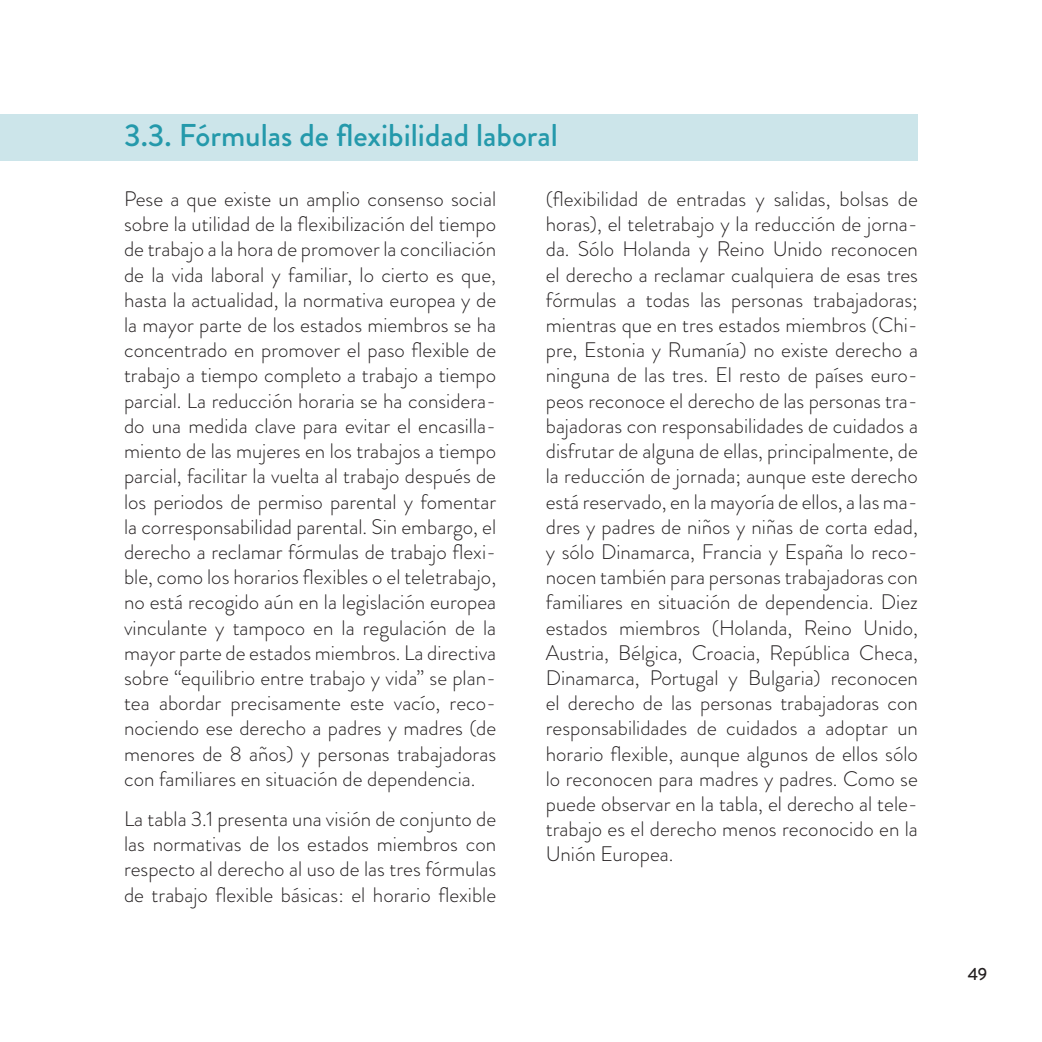
<style>
.page{position:relative;width:1042px;height:1042px;background:#fff}
.page>*{position:absolute;margin:0;border:0;box-sizing:border-box;transform-origin:0 0}
.Nivel_2{font:500 31.5px "Brandon Grotesque";color:#2499ab}
.general_texto{font:300 21px/25.2px "Brandon Grotesque";color:#231f20;text-align:justify}
.t1{font:500 17.5px "Brandon Grotesque";color:#231f20}
</style>
<div class="page">
<div style="left:0;top:114px;width:918px;height:46px;background:#cce5ea"></div>
<p class="Nivel_2" style="left:124px;top:113px;width:435px">3.3. Fórmulas de flexibilidad laboral</p>
<p class="general_texto" style="left:124px;top:186px;width:374px">Pese a que existe un amplio consenso social sobre la utilidad de la flexibilización del tiempo de trabajo a la hora de promover la conciliación de la vida laboral y familiar, lo cierto es que, hasta la actualidad, la normativa europea y de la mayor parte de los estados miembros se ha concentrado en promover el paso flexible de trabajo a tiempo completo a trabajo a tiempo parcial. La reducción horaria se ha considera&shy;do una medida clave para evitar el encasilla&shy;miento de las mujeres en los trabajos a tiempo parcial, facilitar la vuelta al trabajo después de los periodos de permiso parental y fomentar la corresponsabilidad parental. Sin embargo, el derecho a reclamar fórmulas de trabajo flexi&shy;ble, como los horarios flexibles o el teletrabajo, no está recogido aún en la legislación europea vinculante y tampoco en la regulación de la mayor parte de estados miembros. La directiva sobre “equilibrio entre trabajo y vida” se plan&shy;tea abordar precisamente este vacío, reco&shy;nociendo ese derecho a padres y madres (de menores de 8 años) y personas trabajadoras con familiares en situación de dependencia.</p>
<p class="general_texto" style="left:124px;top:806px;width:374px">La tabla 3.1 presenta una visión de conjunto de las normativas de los estados miembros con respecto al derecho al uso de las tres fórmulas de trabajo flexible básicas: el horario flexible</p>
<p class="general_texto" style="left:546px;top:186px;width:374px">(flexibilidad de entradas y salidas, bolsas de horas), el teletrabajo y la reducción de jorna&shy;da. Sólo Holanda y Reino Unido reconocen el derecho a reclamar cualquiera de esas tres fórmulas a todas las personas trabajadoras; mientras que en tres estados miembros (Chi&shy;pre, Estonia y Rumanía) no existe derecho a ninguna de las tres. El resto de países euro&shy;peos reconoce el derecho de las personas tra&shy;bajadoras con responsabilidades de cuidados a disfrutar de alguna de ellas, principalmente, de la reducción de jornada; aunque este derecho está reservado, en la mayoría de ellos, a las ma&shy;dres y padres de niños y niñas de corta edad, y sólo Dinamarca, Francia y España lo reco&shy;nocen también para personas trabajadoras con familiares en situación de dependencia. Diez estados miembros (Holanda, Reino Unido, Austria, Bélgica, Croacia, República Checa, Dinamarca, Portugal y Bulgaria) reconocen el derecho de las personas trabajadoras con responsabilidades de cuidados a adoptar un horario flexible, aunque algunos de ellos sólo lo reconocen para madres y padres. Como se puede observar en la tabla, el derecho al tele&shy;trabajo es el derecho menos reconocido en la Unión Europea.</p>
<p class="t1" style="left:967px;top:961px;width:21px">49</p>
</div>
